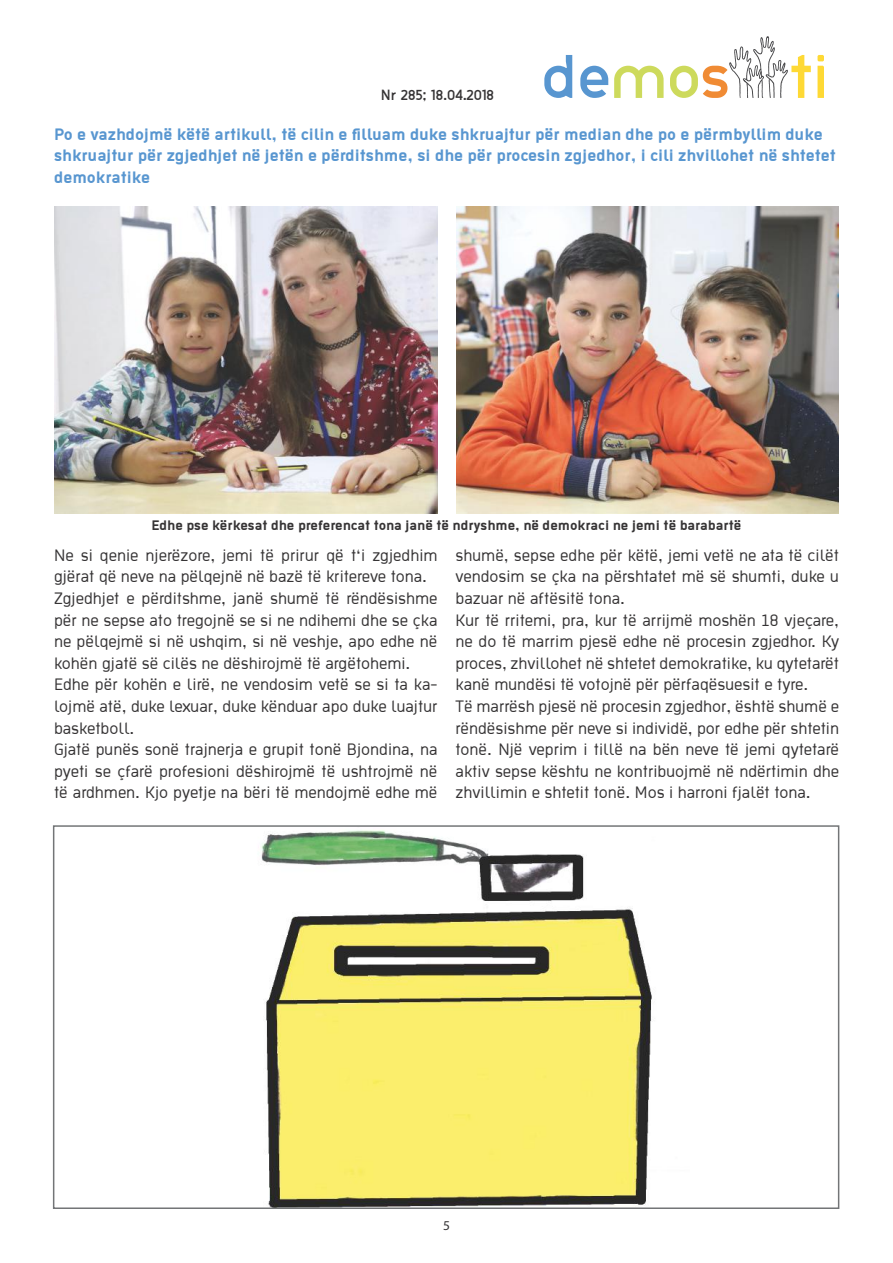
<style>
.page{position:relative;width:893px;height:1263px;background:#fff}
.page>*{position:absolute;margin:0;border:0;box-sizing:border-box;transform-origin:0 0}
.t1{font:18px/21.6px "Ekstropia";color:#363435}
.t2{font:700 18px/21.6px "Ekstropia";color:#5896d0}
.t3{font:700 15px "Ekstropia";color:#363435}
.t4{font:13.5px "Thelbi Kujtesa";color:#363435}
.t5{font:13.5px "Myriad Pro";color:#363435}
</style>
<div class="page">
<svg style="left:544px;top:55px;width:28px;height:43px"></svg>
<svg style="left:580px;top:66px;width:28px;height:32px"></svg>
<svg style="left:614px;top:66px;width:50px;height:32px"></svg>
<svg style="left:817px;top:55px;width:7px;height:43px"></svg>
<svg style="left:670px;top:36px;width:141px;height:62px"></svg>
<img style="left:261px;top:830px;width:391px;height:376px">
<div style="left:53px;top:825px;width:786px;height:384px;border:2px solid #737577"></div>
<img style="left:456px;top:206px;width:383px;height:308px">
<img style="left:55px;top:206px;width:383px;height:308px">
<p class="t4" style="left:381px;top:85px;width:115px">Nr 285; 18.04.2018</p>
<p class="t2" style="left:54px;top:122px;width:783px">Po e vazhdojmë këtë artikull, të cilin e filluam duke shkruajtur për median dhe po e përmbyllim duke shkruajtur për zgjedhjet në jetën e përditshme, si dhe për procesin zgjedhor, i cili zhvillohet në shtetet demokratike</p>
<p class="t3" style="left:151px;top:516px;width:591px">Edhe pse kërkesat dhe preferencat tona janë të ndryshme, në demokraci ne jemi të barabartë</p>
<p class="t1" style="left:54px;top:544px;width:385px">Ne si qenie njerëzore, jemi të prirur që t‘i zgjedhim gjërat që neve na pëlqejnë në bazë të kritereve tona.<br>Zgjedhjet e përditshme, janë shumë të rëndësishme për ne sepse ato tregojnë se si ne ndihemi dhe se çka ne pëlqejmë si në ushqim, si në veshje, apo edhe në kohën gjatë së cilës ne dëshirojmë të argëtohemi.<br>Edhe për kohën e lirë, ne vendosim vetë se si ta ka&shy;lojmë atë, duke lexuar, duke kënduar apo duke luajtur basketboll.<br>Gjatë punës sonë trajnerja e grupit tonë Bjondina, na pyeti se çfarë profesioni dëshirojmë të ushtrojmë në të ardhmen. Kjo pyetje na bëri të mendojmë edhe më</p>
<p class="t1" style="left:456px;top:544px;width:385px">shumë, sepse edhe për këtë, jemi vetë ne ata të cilët vendosim se çka na përshtatet më së shumti, duke u bazuar në aftësitë tona.<br>Kur të rritemi, pra, kur të arrijmë moshën 18 vjeçare, ne do të marrim pjesë edhe në procesin zgjedhor. Ky proces, zhvillohet në shtetet demokratike, ku qytetarët kanë mundësi të votojnë për përfaqësuesit e tyre.<br>Të marrësh pjesë në procesin zgjedhor, është shumë e rëndësishme për neve si individë, por edhe për shtetin tonë. Një veprim i tillë na bën neve të jemi qytetarë aktiv sepse kështu ne kontribuojmë në ndërtimin dhe zhvillimin e shtetit tonë. Mos i harroni fjalët tona.</p>
<p class="t5" style="left:443px;top:1217px;width:8px">5</p>
</div>
